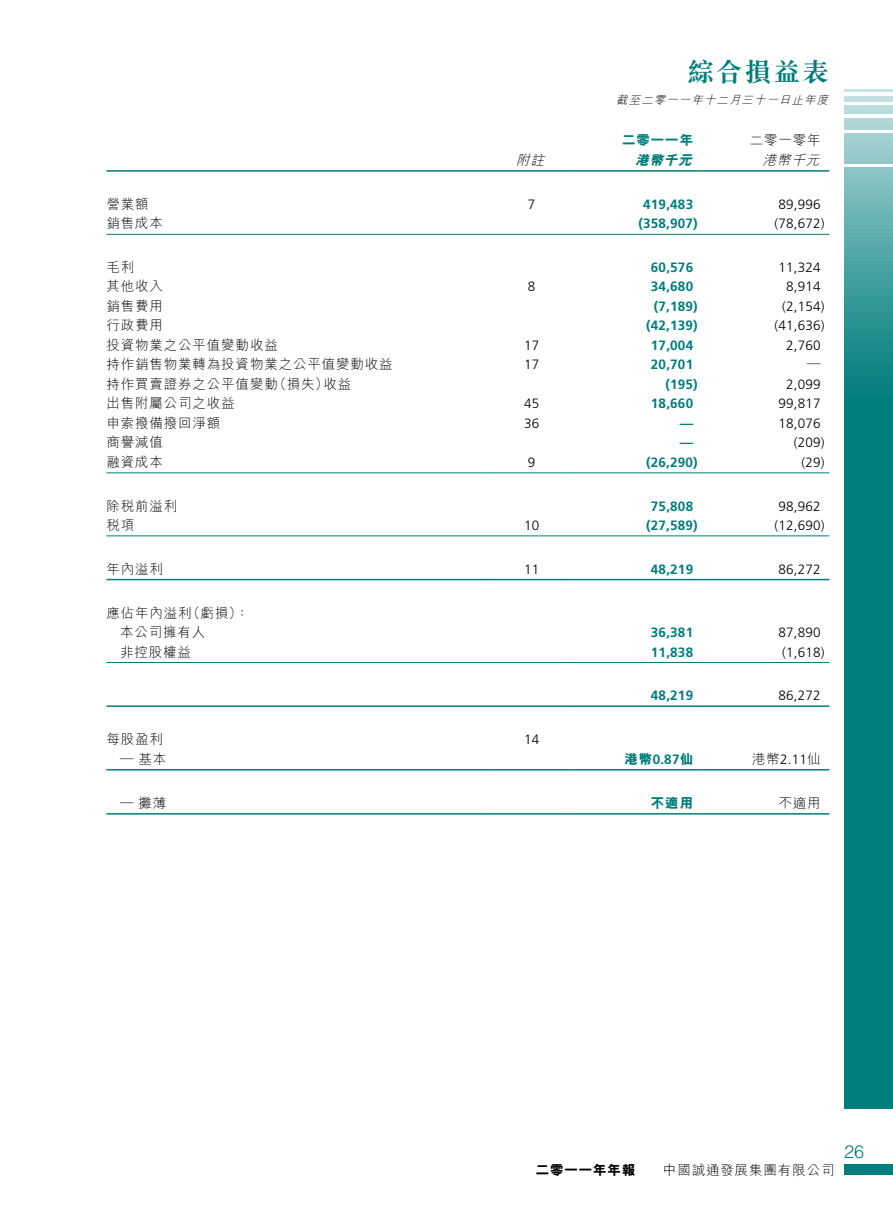
<style>
.page{position:relative;width:893px;height:1212px;background:#fff}
.page>*{position:absolute;margin:0;border:0;box-sizing:border-box;transform-origin:0 0}
.Subhead_1{font:700 27px "M Sung HK";letter-spacing:.065em;color:#007d7d}
.t1{font:300 18px "Helvetica LT Std";color:#007d7d}
.Body_text{font:300 13.5px "M Hei HK";letter-spacing:.065em;color:#000}
.Body_text-2{font:300 13.5px "Frutiger LT Std";letter-spacing:.015em;color:#000}
.Body_text-3{font:700 13.5px "Frutiger LT Std";letter-spacing:.015em;color:#007d7d}
.Body_text-4{font:800 13.5px "M Hei HK";letter-spacing:.065em;color:#007d7d}
.Body_text-5{font:800 13.5px "M Hei HK";letter-spacing:.065em;color:#000}
.Body_text-6{font:italic 300 13.5px "M Hei HK";color:#000}
.Body_text-7{font:italic 800 13.5px "M Hei HK";color:#007d7d}
.t2{font:italic 300 11.25px "M Hei HK";color:#000}
.s1{font-family:"M Hei HK";font-weight:800}
.s2{font-family:"M Hei HK"}
</style>
<div class="page">
<svg style="left:844px;top:168px;width:49px;height:940px;background:#108585"></svg>
<div style="left:844px;top:134px;width:49px;height:30px;background:#9dcdcd"></div>
<div style="left:844px;top:118px;width:49px;height:11px;background:#aed6d6"></div>
<div style="left:844px;top:106px;width:49px;height:8px;background:#badcdc"></div>
<div style="left:844px;top:96px;width:49px;height:5px;background:#c4e1e1"></div>
<hr style="left:844px;top:89px;width:49px;height:3px;background:#cae4e4">
<div style="left:844px;top:1164px;width:49px;height:10px;background:#007d7d"></div>
<hr style="left:106px;top:170px;width:383px;height:2px;background:#007d7d">
<hr style="left:489px;top:170px;width:85px;height:2px;background:#007d7d">
<hr style="left:574px;top:170px;width:128px;height:2px;background:#007d7d">
<hr style="left:702px;top:170px;width:127px;height:2px;background:#007d7d">
<hr style="left:106px;top:234px;width:383px;height:1px;background:#007d7d">
<hr style="left:489px;top:234px;width:85px;height:1px;background:#007d7d">
<hr style="left:574px;top:234px;width:128px;height:1px;background:#007d7d">
<hr style="left:702px;top:234px;width:127px;height:1px;background:#007d7d">
<hr style="left:106px;top:472px;width:383px;height:1px;background:#007d7d">
<hr style="left:489px;top:472px;width:85px;height:1px;background:#007d7d">
<hr style="left:574px;top:472px;width:128px;height:1px;background:#007d7d">
<hr style="left:702px;top:472px;width:127px;height:1px;background:#007d7d">
<hr style="left:106px;top:535px;width:383px;height:1px;background:#007d7d">
<hr style="left:489px;top:535px;width:85px;height:1px;background:#007d7d">
<hr style="left:574px;top:535px;width:128px;height:1px;background:#007d7d">
<hr style="left:702px;top:535px;width:127px;height:1px;background:#007d7d">
<hr style="left:106px;top:579px;width:383px;height:1px;background:#007d7d">
<hr style="left:489px;top:579px;width:85px;height:1px;background:#007d7d">
<hr style="left:574px;top:579px;width:128px;height:1px;background:#007d7d">
<hr style="left:702px;top:579px;width:127px;height:1px;background:#007d7d">
<hr style="left:106px;top:662px;width:383px;height:1px;background:#007d7d">
<hr style="left:489px;top:662px;width:85px;height:1px;background:#007d7d">
<hr style="left:574px;top:662px;width:128px;height:1px;background:#007d7d">
<hr style="left:702px;top:662px;width:127px;height:1px;background:#007d7d">
<hr style="left:106px;top:705px;width:383px;height:2px;background:#007d7d">
<hr style="left:489px;top:705px;width:85px;height:2px;background:#007d7d">
<hr style="left:574px;top:705px;width:128px;height:2px;background:#007d7d">
<hr style="left:702px;top:705px;width:127px;height:2px;background:#007d7d">
<hr style="left:106px;top:769px;width:383px;height:1px;background:#007d7d">
<hr style="left:489px;top:769px;width:85px;height:1px;background:#007d7d">
<hr style="left:574px;top:769px;width:128px;height:1px;background:#007d7d">
<hr style="left:702px;top:769px;width:127px;height:1px;background:#007d7d">
<hr style="left:106px;top:813px;width:383px;height:1px;background:#007d7d">
<hr style="left:489px;top:813px;width:85px;height:1px;background:#007d7d">
<hr style="left:574px;top:813px;width:128px;height:1px;background:#007d7d">
<hr style="left:702px;top:813px;width:127px;height:1px;background:#007d7d">
<p class="Subhead_1" style="left:687px;top:58px;width:144px">綜合損益表</p>
<p class="t2" style="left:616px;top:94px;width:216px">截至二零一一年十二月三十一日止年度</p>
<p class="Body_text-4" style="left:622px;top:134px;width:72px">二零一一年</p>
<p class="Body_text" style="left:750px;top:133px;width:72px">二零一零年</p>
<p class="Body_text-6" style="left:516px;top:153px;width:33px">附註</p>
<p class="Body_text-7" style="left:635px;top:153px;width:62px">港幣千元</p>
<p class="Body_text-6" style="left:763px;top:153px;width:62px">港幣千元</p>
<p class="Body_text" style="left:106px;top:197px;width:44px">營業額</p>
<p class="Body_text-2" style="left:528px;top:197px;width:9px">7</p>
<p class="Body_text-3" style="left:643px;top:196px;width:51px">419,483</p>
<p class="Body_text-2" style="left:778px;top:197px;width:44px">89,996</p>
<p class="Body_text" style="left:106px;top:217px;width:58px">銷售成本</p>
<p class="Body_text-3" style="left:638px;top:216px;width:61px">)358,907(</p>
<p class="Body_text-2" style="left:774px;top:216px;width:52px">)78,672(</p>
<p class="Body_text" style="left:106px;top:260px;width:29px">毛利</p>
<p class="Body_text-3" style="left:651px;top:259px;width:44px">60,576</p>
<p class="Body_text-2" style="left:778px;top:260px;width:44px">11,324</p>
<p class="Body_text" style="left:106px;top:280px;width:58px">其他收入</p>
<p class="Body_text-2" style="left:528px;top:279px;width:9px">8</p>
<p class="Body_text-3" style="left:651px;top:279px;width:44px">34,680</p>
<p class="Body_text-2" style="left:786px;top:279px;width:36px">8,914</p>
<p class="Body_text" style="left:106px;top:299px;width:58px">銷售費用</p>
<p class="Body_text-3" style="left:654px;top:298px;width:45px">)7,189(</p>
<p class="Body_text-2" style="left:782px;top:299px;width:44px">)2,154(</p>
<p class="Body_text" style="left:106px;top:319px;width:58px">行政費用</p>
<p class="Body_text-3" style="left:646px;top:318px;width:53px">)42,139(</p>
<p class="Body_text-2" style="left:774px;top:318px;width:52px">)41,636(</p>
<p class="Body_text" style="left:106px;top:338px;width:173px">投資物業之公平值變動收益</p>
<p class="Body_text-2" style="left:524px;top:338px;width:17px">17</p>
<p class="Body_text-3" style="left:651px;top:337px;width:44px">17,004</p>
<p class="Body_text-2" style="left:786px;top:338px;width:36px">2,760</p>
<p class="Body_text" style="left:106px;top:358px;width:288px">持作銷售物業轉為投資物業之公平值變動收益</p>
<p class="Body_text-2" style="left:524px;top:357px;width:17px">17</p>
<p class="Body_text-3" style="left:651px;top:357px;width:44px">20,701</p>
<p class="Body_text" style="left:807px;top:358px;width:15px">—</p>
<p class="Body_text" style="left:273px;top:377px;width:57px">（損失）</p>
<p class="Body_text" style="left:106px;top:377px;width:173px">持作買賣證券之公平值變動</p>
<p class="Body_text" style="left:323px;top:377px;width:29px">收益</p>
<p class="Body_text-3" style="left:665px;top:376px;width:34px">)195(</p>
<p class="Body_text-2" style="left:786px;top:377px;width:36px">2,099</p>
<p class="Body_text" style="left:106px;top:397px;width:130px">出售附屬公司之收益</p>
<p class="Body_text-2" style="left:524px;top:396px;width:17px">45</p>
<p class="Body_text-3" style="left:651px;top:396px;width:44px">18,660</p>
<p class="Body_text-2" style="left:778px;top:396px;width:44px">99,817</p>
<p class="Body_text" style="left:106px;top:416px;width:116px">申索撥備撥回淨額</p>
<p class="Body_text-2" style="left:524px;top:416px;width:17px">36</p>
<p class="Body_text-3" style="left:680px;top:415px;width:15px">—</p>
<p class="Body_text-2" style="left:778px;top:416px;width:44px">18,076</p>
<p class="Body_text" style="left:106px;top:436px;width:58px">商譽減值</p>
<p class="Body_text-3" style="left:680px;top:435px;width:15px">—</p>
<p class="Body_text-2" style="left:794px;top:435px;width:32px">)209(</p>
<p class="Body_text" style="left:106px;top:455px;width:58px">融資成本</p>
<p class="Body_text-2" style="left:528px;top:455px;width:9px">9</p>
<p class="Body_text-3" style="left:646px;top:454px;width:53px">)26,290(</p>
<p class="Body_text-2" style="left:801px;top:455px;width:25px">)29(</p>
<p class="Body_text" style="left:106px;top:499px;width:72px">除稅前溢利</p>
<p class="Body_text-3" style="left:651px;top:498px;width:44px">75,808</p>
<p class="Body_text-2" style="left:778px;top:498px;width:44px">98,962</p>
<p class="Body_text" style="left:106px;top:518px;width:29px">稅項</p>
<p class="Body_text-2" style="left:524px;top:518px;width:17px">10</p>
<p class="Body_text-3" style="left:646px;top:517px;width:53px">)27,589(</p>
<p class="Body_text-2" style="left:774px;top:518px;width:52px">)12,690(</p>
<p class="Body_text" style="left:106px;top:562px;width:58px">年內溢利</p>
<p class="Body_text-2" style="left:524px;top:561px;width:17px">11</p>
<p class="Body_text-3" style="left:651px;top:561px;width:44px">48,219</p>
<p class="Body_text-2" style="left:778px;top:561px;width:44px">86,272</p>
<p class="Body_text" style="left:187px;top:606px;width:64px">（虧損：(</p>
<p class="Body_text" style="left:106px;top:606px;width:87px">應佔年內溢利</p>
<p class="Body_text" style="left:120px;top:625px;width:87px">本公司擁有人</p>
<p class="Body_text-3" style="left:651px;top:624px;width:44px">36,381</p>
<p class="Body_text-2" style="left:778px;top:625px;width:44px">87,890</p>
<p class="Body_text" style="left:120px;top:645px;width:72px">非控股權益</p>
<p class="Body_text-3" style="left:651px;top:644px;width:44px">11,838</p>
<p class="Body_text-2" style="left:782px;top:644px;width:44px">)1,618(</p>
<p class="Body_text-3" style="left:651px;top:687px;width:44px">48,219</p>
<p class="Body_text-2" style="left:778px;top:688px;width:44px">86,272</p>
<p class="Body_text" style="left:106px;top:732px;width:58px">每股盈利</p>
<p class="Body_text-2" style="left:524px;top:732px;width:17px">14</p>
<p class="Body_text" style="left:120px;top:752px;width:48px">— 基本</p>
<p class="Body_text-3" style="left:625px;top:751px;width:70px"><span class="s1">港幣</span>0.87<span class="s1">仙</span></p>
<p class="Body_text-2" style="left:752px;top:751px;width:70px"><span class="s2">港幣</span>2.11<span class="s2">仙</span></p>
<p class="Body_text" style="left:120px;top:796px;width:48px">— 攤薄</p>
<p class="Body_text-4" style="left:651px;top:796px;width:44px">不適用</p>
<p class="Body_text" style="left:778px;top:796px;width:44px">不適用</p>
<p class="Body_text-5" style="left:536px;top:1163px;width:101px">二零一一年年報</p>
<p class="Body_text" style="left:663px;top:1163px;width:173px">中國誠通發展集團有限公司</p>
<p class="t1" style="left:844px;top:1140px;width:22px">26</p>
</div>
